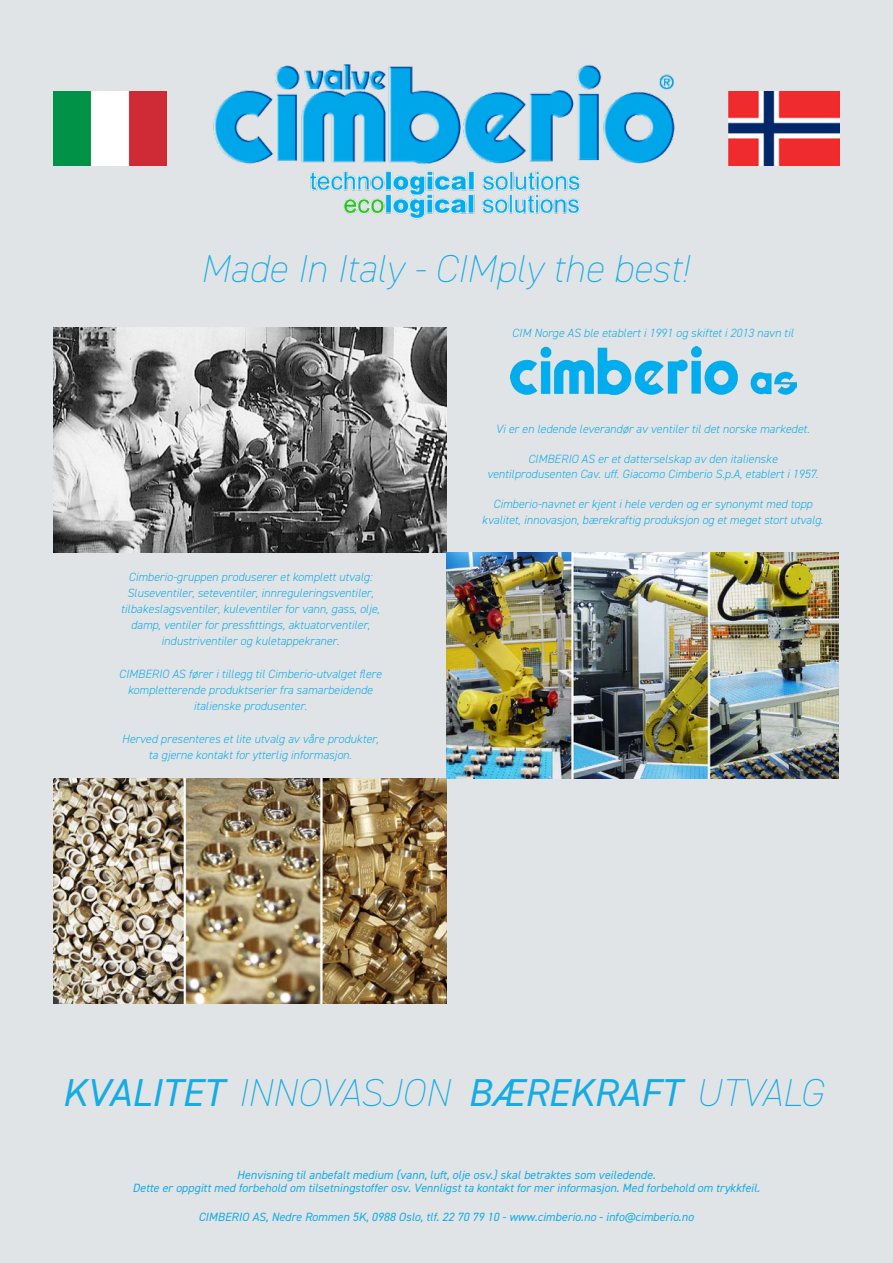
<style>
.page{position:relative;width:893px;height:1263px;background:#e0e4e7}
.page>*{position:absolute;margin:0;border:0;box-sizing:border-box;transform-origin:0 0}
.t1{font:italic 39px "DIN2014";color:#16ace3}
.t2{font:italic 200 39px "DIN2014";color:#16ace3}
.t3{font:italic 300 12px/16.2px "DIN2014";color:#16ace3;text-align:center}
.t4{font:italic 12px/13.5px "DIN2014";color:#16ace3;text-align:center}
.s1{font-weight:200}
</style>
<div class="page">
<img style="left:213px;top:64px;width:462px;height:156px">
<img style="left:510px;top:346px;width:286px;height:48px">
<img style="left:53px;top:327px;width:393px;height:226px">
<img style="left:446px;top:553px;width:393px;height:225px">
<img style="left:53px;top:778px;width:393px;height:225px">
<img style="left:54px;top:91px;width:112px;height:75px">
<img style="left:728px;top:91px;width:111px;height:75px">
<h1 class="t2" style="left:200px;top:245px;width:489px">Made In Italy - CIMply the best!</h1>
<p class="t3" style="left:512px;top:325px;width:283px">CIM Norge AS ble etablert i 1991 og skiftet i 2013 navn til</p>
<p class="t3" style="left:121px;top:568px;width:260px">Cimberio-gruppen produserer et komplett utvalg:<br>Sluseventiler, seteventiler, innreguleringsventiler, tilbakeslagsventiler, kuleventiler for vann, gass, olje, damp, ventiler for pressfittings, aktuatorventiler, industriventiler og kuletappekraner.</p>
<p class="t3" style="left:119px;top:665px;width:264px">CIMBERIO AS fører i tillegg til Cimberio-utvalget flere kompletterende produktserier fra samarbeidende italienske produsenter.</p>
<p class="t3" style="left:122px;top:730px;width:258px">Herved presenteres et lite utvalg av våre produkter, ta gjerne kontakt for ytterlig informasjon.</p>
<p class="t3" style="left:496px;top:421px;width:315px">Vi er en ledende leverandør av ventiler til det norske markedet.</p>
<p class="t3" style="left:487px;top:451px;width:333px;line-height:15px">CIMBERIO AS er et datterselskap av den italienske ventilprodusenten Cav. uff. Giacomo Cimberio S.p.A, etablert i 1957.</p>
<p class="t3" style="left:482px;top:496px;width:343px">Cimberio-navnet er kjent i hele verden og er synonymt med topp kvalitet, innovasjon, bærekraftig produksjon og et meget stort utvalg.</p>
<h1 class="t1" style="left:62px;top:1068px;width:763px">KVALITET <span class="s1">INNOVASJON</span> BÆREKRAFT <span class="s1">UTVALG</span></h1>
<p class="t4" style="left:133px;top:1168px;width:629px">Henvisning til anbefalt medium (vann, luft, olje osv.) skal betraktes som veiledende.<br>Dette er oppgitt med forbehold om tilsetningstoffer osv. Vennligst ta kontakt for mer informasjon. Med forbehold om trykkfeil.</p>
<p class="t4" style="left:198px;top:1210px;width:497px">CIMBERIO AS, Nedre Rommen 5K, 0988 Oslo, tlf. 22 70 79 10 - www.cimberio.no - info@cimberio.no</p>
</div>
